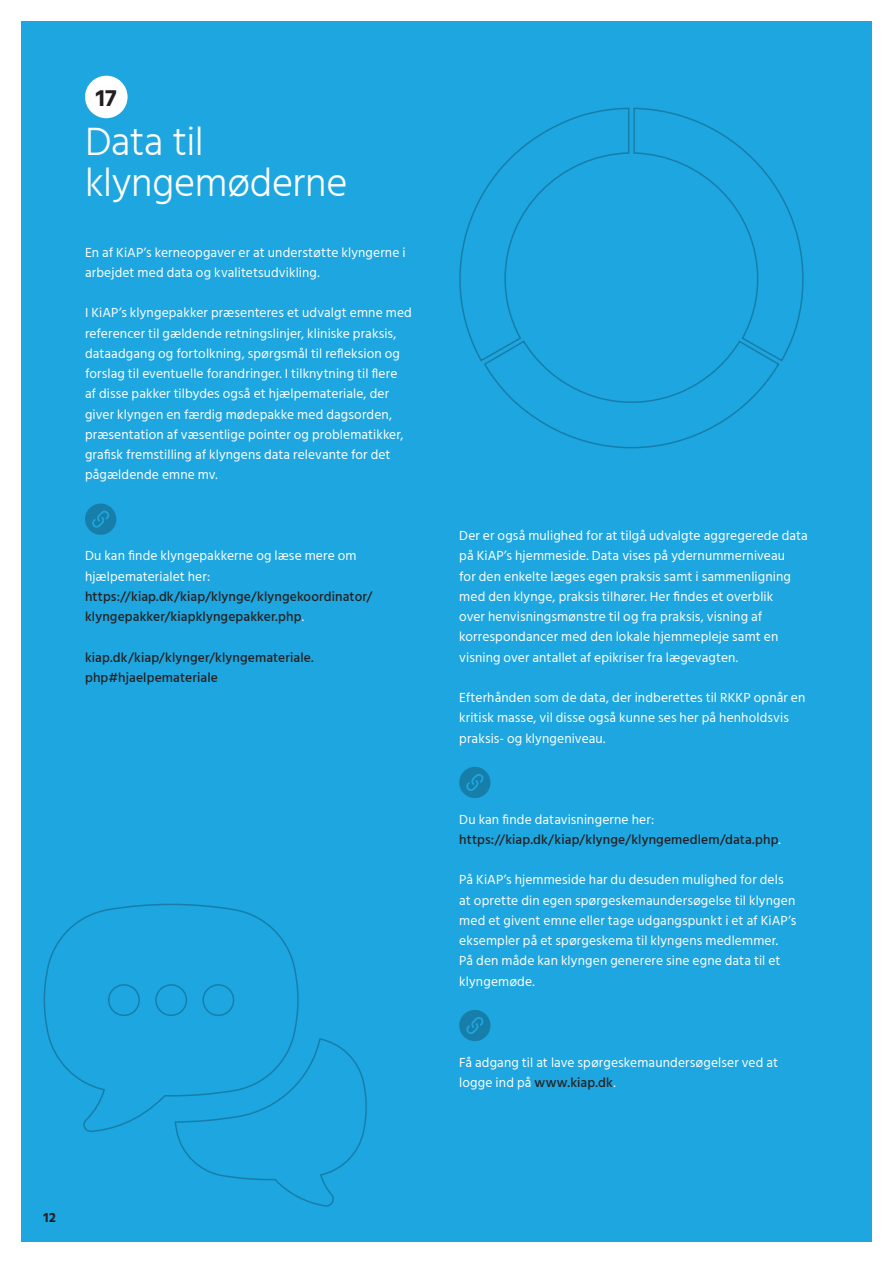
<style>
.page{position:relative;width:893px;height:1263px;background:#fff}
.page>*{position:absolute;margin:0;border:0;box-sizing:border-box;transform-origin:0 0}
.kiap-1{font:300 40.5px/40.5px "Hind Siliguri";letter-spacing:-.01em;color:#fff}
.kiap-1-2{font:700 24px "Hind Siliguri";color:#231f20}
.brød{font:13.5px/20.2px "Hind Siliguri";letter-spacing:.01em;color:#fff}
.brød-2{font:500 13.5px/20.2px "Hind Siliguri";letter-spacing:.01em;color:#231f20}
.t1{font:700 13.5px "Hind Siliguri";color:#231f20}
.s1{font-weight:400;color:#fff}
.s2{font-weight:500;color:#231f20}
</style>
<div class="page">
<div style="left:21px;top:21px;width:851px;height:1221px;background:#1da6df"></div>
<svg style="left:459px;top:193px;width:24px;height:169px"></svg>
<svg style="left:483px;top:107px;width:321px;height:342px"></svg>
<svg style="left:43px;top:903px;width:324px;height:304px"></svg>
<div style="left:85px;top:76px;width:43px;height:42px;background:#fff;border-radius:50%"></div>
<svg style="left:85px;top:503px;width:31px;height:32px"></svg>
<svg style="left:459px;top:767px;width:31px;height:31px"></svg>
<svg style="left:459px;top:1010px;width:31px;height:31px"></svg>
<p class="kiap-1-2" style="left:96px;top:79px;width:22px">17</p>
<p class="kiap-1" style="left:85px;top:121px;width:264px">Data til klyngemøderne</p>
<p class="brød" style="left:85px;top:243px;width:322px">En af KiAP’s kerneopgaver er at understøtte klyngerne i arbejdet med data og kvalitetsudvikling.</p>
<p class="brød" style="left:85px;top:304px;width:328px">I KiAP’s klyngepakker præsenteres et udvalgt emne med referencer til gældende retningslinjer, kliniske praksis, dataadgang og fortolkning, spørgsmål til refleksion og forslag til eventuelle forandringer. I tilknytning til flere<br>af disse pakker tilbydes også et hjælpemateriale, der giver klyngen en færdig mødepakke med dagsorden, præsentation af væsentlige pointer og problematikker, grafisk fremstilling af klyngens data relevante for det pågældende emne mv.</p>
<p class="brød-2" style="left:85px;top:546px;width:289px"><span class="s1">Du kan finde klyngepakkerne og læse mere om hjælpematerialet her: </span>https://kiap.dk/kiap/klynge/klyngekoordinator/ klyngepakker/kiapklyngepakker.php<span class="s1">.</span></p>
<p class="brød-2" style="left:85px;top:648px;width:230px">kiap.dk/kiap/klynger/klyngemateriale. php#hjaelpemateriale</p>
<p class="brød" style="left:459px;top:526px;width:350px">Der er også mulighed for at tilgå udvalgte aggregerede data på KiAP’s hjemmeside. Data vises på ydernummerniveau<br>for den enkelte læges egen praksis samt i sammenligning med den klynge, praksis tilhører. Her findes et overblik<br>over henvisningsmønstre til og fra praksis, visning af korrespondancer med den lokale hjemmepleje samt en visning over antallet af epikriser fra lægevagten.</p>
<p class="brød" style="left:459px;top:688px;width:348px">Efterhånden som de data, der indberettes til RKKP opnår en kritisk masse, vil disse også kunne ses her på henholdsvis praksis- og klyngeniveau.</p>
<p class="brød-2" style="left:459px;top:810px;width:323px"><span class="s1">Du kan finde datavisningerne her: </span>https://kiap.dk/kiap/klynge/klyngemedlem/data.php<span class="s1">.</span></p>
<p class="brød" style="left:459px;top:871px;width:338px">På KiAP’s hjemmeside har du desuden mulighed for dels at oprette din egen spørgeskemaundersøgelse til klyngen med et givent emne eller tage udgangspunkt i et af KiAP’s eksempler på et spørgeskema til klyngens medlemmer.<br>På den måde kan klyngen generere sine egne data til et klyngemøde.</p>
<p class="brød" style="left:459px;top:1053px;width:320px">Få adgang til at lave spørgeskemaundersøgelser ved at logge ind på <span class="s2">www.kiap.dk</span>.</p>
<p class="t1" style="left:44px;top:1206px;width:14px">12</p>
</div>
